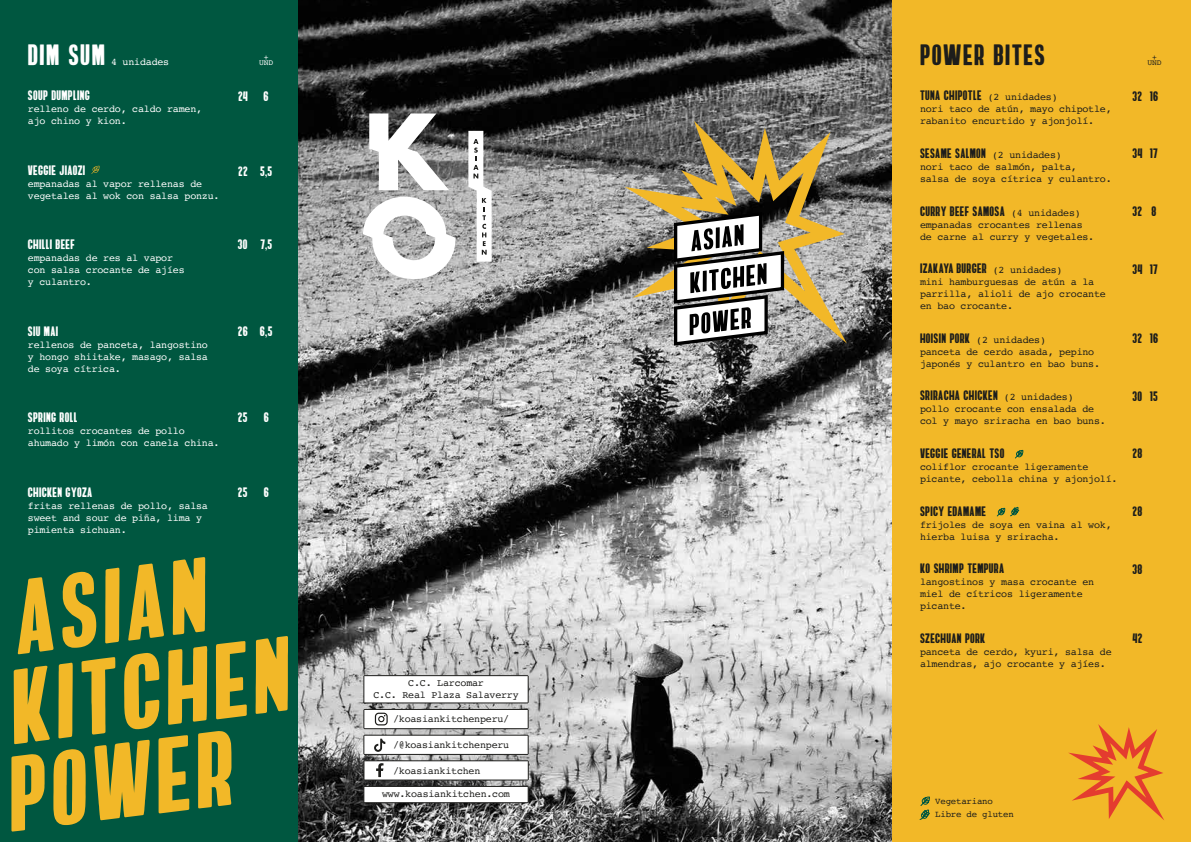
<style>
.page{position:relative;width:1191px;height:842px;background:#fff}
.page>*{position:absolute;margin:0;border:0;box-sizing:border-box;transform-origin:0 0}
.t1{font:30px "Alberto";letter-spacing:.05em;color:#1d1d1b}
.t2{font:30px "Alberto";letter-spacing:.05em;color:#fff}
.t3{font:14px "Alberto";letter-spacing:.025em;color:#1d1d1b}
.t4{font:14px "Alberto";letter-spacing:.025em;color:#fff}
.t5{font:10px/12px "Courier";letter-spacing:-.02em;color:#1d1d1b}
.t6{font:10px/12px "Courier";letter-spacing:-.02em;color:#fff}
.t7{font:9px/12.8px "Courier";letter-spacing:-.02em;color:#1d1d1b}
.t8{font:8px "Courier";color:#1d1d1b}
.t9{font:8px "Courier";color:#fff}
.s1{font-family:"Courier";font-size:10px}
.s2{font-family:"Alberto";font-size:14px}
</style>
<div class="page">
<img style="left:297px;top:0;width:595px;height:842px">
<div style="left:0;top:0;width:297px;height:842px;background:#005740"></div>
<div style="left:892px;top:0;width:299px;height:842px;background:#f2b828"></div>
<svg style="left:624px;top:121px;width:223px;height:223px;background:#978967"></svg>
<svg style="left:369px;top:113px;width:80px;height:77px"></svg>
<svg style="left:363px;top:197px;width:92px;height:82px"></svg>
<svg style="left:468px;top:131px;width:23px;height:131px"></svg>
<svg style="left:919px;top:796px;width:11px;height:24px"></svg>
<svg style="left:674px;top:212px;width:110px;height:134px"></svg>
<svg style="left:1015px;top:450px;width:8px;height:9px"></svg>
<svg style="left:996px;top:507px;width:23px;height:10px"></svg>
<svg style="left:91px;top:166px;width:9px;height:8px"></svg>
<svg style="left:1068px;top:724px;width:96px;height:96px"></svg>
<svg style="left:11px;top:557px;width:277px;height:274px"></svg>
<svg style="left:363px;top:786px;width:165px;height:17px"></svg>
<svg style="left:363px;top:675px;width:165px;height:28px"></svg>
<svg style="left:363px;top:709px;width:165px;height:20px"></svg>
<svg style="left:363px;top:735px;width:166px;height:45px"></svg>
<h1 class="t2" style="left:28px;top:40px;width:79px">DIM SUM</h1>
<p class="t6" style="left:111px;top:56px;width:60px">4 unidades</p>
<h2 class="t4" style="left:28px;top:89px;width:63px">SOUP DUMPLING</h2>
<p class="t6" style="left:28px;top:103px;width:176px">relleno de cerdo, caldo ramen, ajo chino y kion.</p>
<h2 class="t4" style="left:28px;top:163px;width:59px">VEGGIE JIAOZI</h2>
<p class="t6" style="left:28px;top:177px;width:193px">empanadas al vapor rellenas de vegetales al wok con salsa ponzu.</p>
<h2 class="t4" style="left:28px;top:237px;width:48px">CHILLI BEEF</h2>
<p class="t6" style="left:28px;top:252px;width:158px">empanadas de res al vapor con salsa crocante de ajíes y culantro.</p>
<h2 class="t4" style="left:28px;top:324px;width:32px">SIU MAI</h2>
<p class="t6" style="left:28px;top:338px;width:181px;text-align:justify">rellenos de panceta, langostino y hongo shiitake, masago, salsa de soya cítrica.</p>
<h2 class="t4" style="left:28px;top:410px;width:51px">SPRING ROLL</h2>
<p class="t6" style="left:28px;top:425px;width:193px">rollitos crocantes de pollo ahumado y limón con canela china.</p>
<h2 class="t4" style="left:28px;top:485px;width:66px">CHICKEN GYOZA</h2>
<p class="t6" style="left:28px;top:499px;width:181px">fritas rellenas de pollo, salsa sweet and sour de piña, lima y pimienta sichuan.</p>
<h2 class="t4" style="left:238px;top:89px;width:11px">24</h2>
<p class="t9" style="left:264px;top:51px;width:6px">+</p>
<p class="t9" style="left:259px;top:56px;width:16px">UND</p>
<h2 class="t4" style="left:263px;top:89px;width:7px">6</h2>
<h2 class="t4" style="left:238px;top:164px;width:11px">22</h2>
<h2 class="t4" style="left:260px;top:164px;width:14px">5,5</h2>
<h2 class="t4" style="left:238px;top:237px;width:11px">30</h2>
<h2 class="t4" style="left:260px;top:237px;width:13px">7,5</h2>
<h2 class="t4" style="left:238px;top:324px;width:11px">26</h2>
<h2 class="t4" style="left:260px;top:324px;width:14px">6,5</h2>
<h2 class="t4" style="left:238px;top:410px;width:11px">25</h2>
<h2 class="t4" style="left:264px;top:410px;width:7px">6</h2>
<h2 class="t4" style="left:238px;top:485px;width:11px">25</h2>
<h2 class="t4" style="left:264px;top:485px;width:7px">6</h2>
<h1 class="t1" style="left:920px;top:40px;width:127px">POWER BITES</h1>
<h2 class="t3" style="left:920px;top:89px;width:139px">TUNA CHIPOTLE <span class="s1">(2 unidades)</span></h2>
<p class="t5" style="left:920px;top:103px;width:193px">nori taco de atún, mayo chipotle, rabanito encurtido y ajonjolí.</p>
<h2 class="t3" style="left:920px;top:146px;width:143px">SESAME SALMON <span class="s1">(2 unidades)</span></h2>
<p class="t5" style="left:920px;top:161px;width:193px">nori taco de salmón, palta,<br>salsa de soya cítrica y culantro.</p>
<h2 class="t3" style="left:920px;top:204px;width:162px">CURRY BEEF SAMOSA <span class="s1">(4 unidades)</span></h2>
<p class="t5" style="left:920px;top:218px;width:176px">empanadas crocantes rellenas de carne al curry y vegetales.</p>
<h2 class="t3" style="left:920px;top:261px;width:144px">IZAKAYA BURGER <span class="s1">(2 unidades)</span></h2>
<p class="t5" style="left:920px;top:276px;width:187px">mini hamburguesas de atún a la parrilla, alioli de ajo crocante en bao crocante.</p>
<p class="t5" style="left:920px;top:333px;width:181px"><span class="s2">HOISIN PORK</span> (2 unidades)<br>panceta de cerdo asada, pepino japonés y culantro en bao buns.</p>
<h2 class="t3" style="left:920px;top:389px;width:155px">SRIRACHA CHICKEN <span class="s1">(2 unidades)</span></h2>
<p class="t5" style="left:920px;top:403px;width:187px">pollo crocante con ensalada de col y mayo sriracha en bao buns.</p>
<h2 class="t3" style="left:920px;top:446px;width:86px">VEGGIE GENERAL TSO</h2>
<p class="t5" style="left:920px;top:461px;width:199px">coliflor crocante ligeramente picante, cebolla china y ajonjolí.</p>
<h2 class="t3" style="left:920px;top:504px;width:67px">SPICY EDAMAME</h2>
<p class="t5" style="left:920px;top:518px;width:193px">frijoles de soya en vaina al wok, hierba luisa y sriracha.</p>
<h2 class="t3" style="left:920px;top:561px;width:86px">KO SHRIMP TEMPURA</h2>
<p class="t5" style="left:920px;top:576px;width:176px">langostinos y masa crocante en miel de cítricos ligeramente picante.</p>
<h2 class="t3" style="left:920px;top:631px;width:67px">SZECHUAN PORK</h2>
<p class="t5" style="left:920px;top:645px;width:193px">panceta de cerdo, kyuri, salsa de almendras, ajo crocante y ajíes.</p>
<p class="t8" style="left:1152px;top:51px;width:6px">+</p>
<p class="t8" style="left:1147px;top:56px;width:16px">UND</p>
<h2 class="t3" style="left:1149px;top:89px;width:10px">16</h2>
<h2 class="t3" style="left:1132px;top:89px;width:11px">32</h2>
<h2 class="t3" style="left:1132px;top:146px;width:12px">34</h2>
<h2 class="t3" style="left:1149px;top:146px;width:10px">17</h2>
<h2 class="t3" style="left:1132px;top:204px;width:11px">32</h2>
<h2 class="t3" style="left:1151px;top:204px;width:6px">8</h2>
<h2 class="t3" style="left:1132px;top:262px;width:12px">34</h2>
<h2 class="t3" style="left:1149px;top:262px;width:10px">17</h2>
<h2 class="t3" style="left:1132px;top:331px;width:11px">32</h2>
<h2 class="t3" style="left:1149px;top:331px;width:10px">16</h2>
<h2 class="t3" style="left:1132px;top:389px;width:11px">30</h2>
<h2 class="t3" style="left:1149px;top:389px;width:10px">15</h2>
<h2 class="t3" style="left:1132px;top:446px;width:11px">28</h2>
<h2 class="t3" style="left:1132px;top:504px;width:11px">28</h2>
<h2 class="t3" style="left:1132px;top:562px;width:11px">38</h2>
<h2 class="t3" style="left:1132px;top:631px;width:11px">42</h2>
<p class="t5" style="left:373px;top:677px;width:147px;text-align:center">C.C. Larcomar<br>C.C. Real Plaza Salaverry</p>
<p class="t5" style="left:393px;top:713px;width:118px">/koasiankitchenperu/</p>
<p class="t5" style="left:393px;top:738px;width:118px">/@koasiankitchenperu</p>
<p class="t5" style="left:393px;top:764px;width:89px">/koasiankitchen</p>
<p class="t5" style="left:382px;top:788px;width:129px">www.koasiankitchen.com</p>
<p class="t7" style="left:935px;top:795px;width:80px">Vegetariano<br>Libre de gluten</p>
</div>
